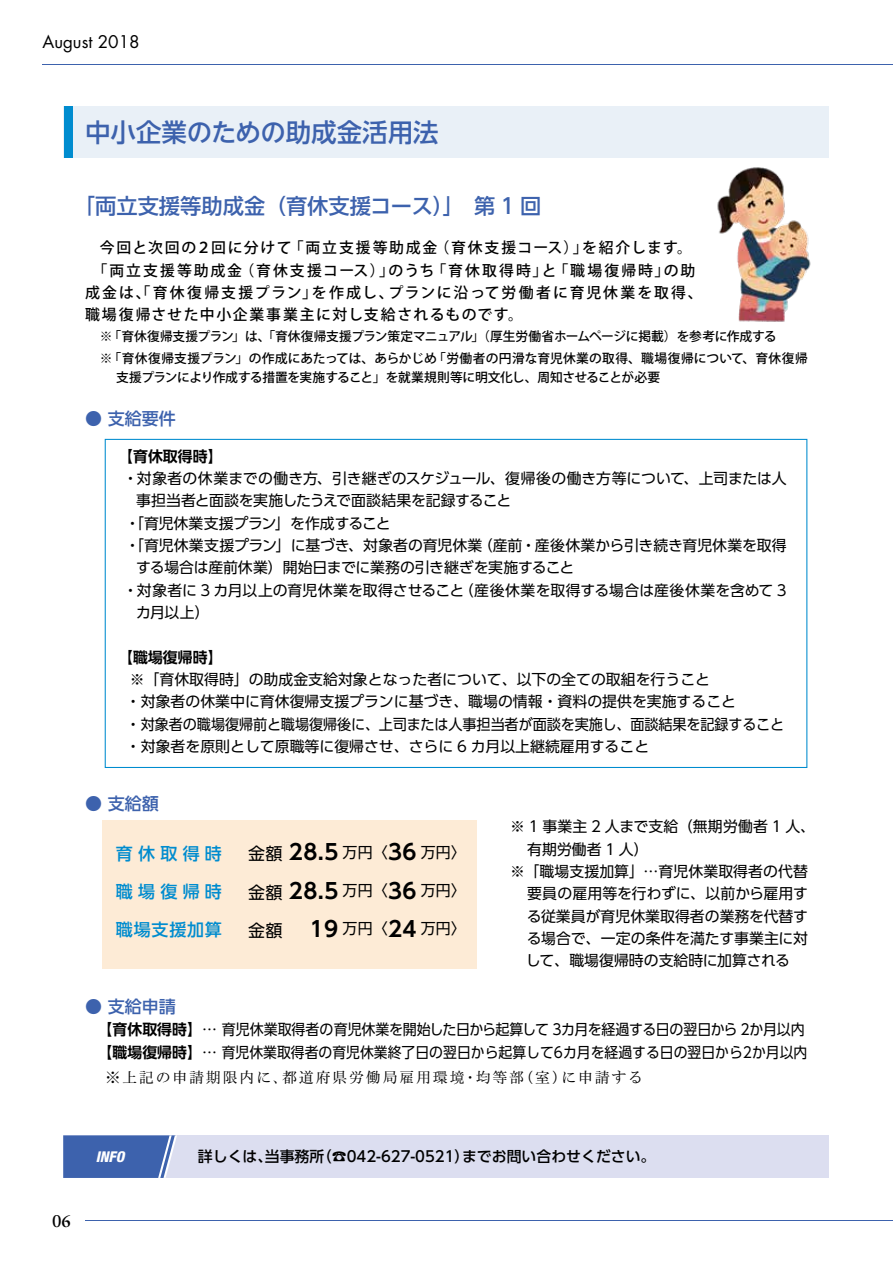
<style>
.page{position:relative;width:893px;height:1263px;background:#fff}
.page>*{position:absolute;margin:0;border:0;box-sizing:border-box;transform-origin:0 0}
.t1{font:500 25.5px "UD Shin Go NT Pro";color:#3d62ad}
.t2{font:700 21.3px/38.2px "UD Shin Go Pro De";letter-spacing:.02em;color:#000}
.t3{font:500 21.3px "UD Shin Go Pro";color:#3d62ad}
.t4{font:500 16.95px "UD Shin Go Pro";letter-spacing:.31em;color:#008ccf}
.t5{font:500 16.95px "UD Shin Go Pro";color:#3d62ad}
.t6{font:16.95px "Futura Std";color:#000}
.t7{font:700 16.95px "Sabon LT Std";color:#000}
.t8{font:14.85px/22.4px "UD Shin Go Pro";color:#000}
.t9{font:500 14.85px "Koz Go Pro";letter-spacing:.12em;color:#000}
.t10{font:500 14.85px "UD Shin Go Pro";color:#000}
.t11{font:500 14.85px "Ro H Mincho Pro";letter-spacing:.125em;color:#000}
.t12{font:500 14.85px "Koz Go Pro";letter-spacing:.1em;color:#000}
.t13{font:14.85px "UD Shin Go Pro";letter-spacing:-.025em;color:#000}
.t14{font:700 14.85px "UD Shin Go Pro De";color:#000}
.t15{font:italic 800 condensed 14.85px "Helvetica Neue LT Std";color:#fff}
.t16{font:500 12.75px/22.4px "Koz Go Pro";letter-spacing:-.01em;color:#000}
.t17{font:500 12.75px "Koz Go Pro";letter-spacing:-.035em;color:#000}
.s1{font-family:"UD Shin Go Pro";font-weight:400}
.s2{font-family:"UD Shin Go Pro";font-weight:400;font-size:16.95px}
.s3{font-family:"UD Shin Go Pro";font-weight:400;font-size:14.85px}
.s4{font-size:16.95px}
.s5{font-family:"UD Shin Go Pro De";font-weight:700;font-size:21.3px}
.s6{font-family:"UD Shin Go Pro De";font-weight:700}
</style>
<div class="page">
<div style="left:64px;top:106px;width:765px;height:51px;background:#e9f0f7"></div>
<div style="left:64px;top:106px;width:8px;height:51px;background:#008ccf"></div>
<div style="left:102px;top:820px;width:374px;height:149px;background:#fdebd6"></div>
<img style="left:717px;top:167px;width:94px;height:155px">
<div style="left:63px;top:1135px;width:766px;height:43px;background:#dcdef0"></div>
<svg style="left:63px;top:1135px;width:114px;height:43px;background:#4e6fb4"></svg>
<hr style="left:43px;top:64px;width:850px;height:1px;background:#3d62ad">
<hr style="left:85px;top:1220px;width:808px;height:1px;background:#3d62ad">
<p class="t6" style="left:43px;top:31px;width:99px">August 2018</p>
<h1 class="t1" style="left:85px;top:111px;width:355px">中小企業のための助成金活用法</h1>
<h2 class="t3" style="left:74px;top:189px;width:469px">「両立支援等助成金（育休支援コース）」　第 1 回</h2>
<p class="t9" style="left:100px;top:238px;width:594px">今回と次回の２回に分けて「両立支援等助成金（育休支援コース）」を紹介します。</p>
<p class="t9" style="left:92px;top:261px;width:604px">「両立支援等助成金（育休支援コース）」のうち「育休取得時」と「職場復帰時」の助</p>
<p class="t9" style="left:85px;top:283px;width:619px">成金は、「育休復帰支援プラン」を作成し、プランに沿って労働者に育児休業を取得、</p>
<p class="t12" style="left:85px;top:305px;width:439px">職場復帰させた中小企業事業主に対し支給されるものです。</p>
<p class="t16" style="left:100px;top:326px;width:709px">※「育休復帰支援プラン」は、「育休復帰支援プラン策定マニュアル」（厚生労働省ホームページに掲載）を参考に作成する<br>※「育休復帰支援プラン」の作成にあたっては、あらかじめ「労働者の円滑な育児休業の取得、職場復帰について、育休復帰</p>
<p class="t17" style="left:85px;top:369px;width:577px">　　 支援プランにより作成する措置を実施すること」を就業規則等に明文化し、周知させることが必要</p>
<p class="t5" style="left:85px;top:405px;width:92px">● 支給要件</p>
<p class="t14" style="left:118px;top:444px;width:106px"><span class="s1">【</span>育休取得時<span class="s1">】</span></p>
<p class="t8" style="left:123px;top:467px;width:665px">・対象者の休業までの働き方、引き継ぎのスケジュール、復帰後の働き方等について、上司または人</p>
<p class="t13" style="left:136px;top:489px;width:377px">事担当者と面談を実施したうえで面談結果を記録すること</p>
<p class="t8" style="left:125px;top:511px;width:267px">・「育児休業支援プラン」を作成すること</p>
<p class="t8" style="left:125px;top:534px;width:663px">・「育児休業支援プラン」に基づき、対象者の育児休業（産前・産後休業から引き続き育児休業を取得</p>
<p class="t8" style="left:136px;top:556px;width:440px">する場合は産前休業）開始日までに業務の引き継ぎを実施すること</p>
<p class="t8" style="left:123px;top:578px;width:665px">・対象者に 3 カ月以上の育児休業を取得させること（産後休業を取得する場合は産後休業を含めて 3</p>
<p class="t8" style="left:136px;top:601px;width:75px">カ月以上）</p>
<p class="t14" style="left:118px;top:645px;width:106px"><span class="s1">【</span>職場復帰時<span class="s1">】</span></p>
<p class="t8" style="left:126px;top:668px;width:660px">※「育休取得時」の助成金支給対象となった者について、以下の全ての取組を行うこと<br>・対象者の休業中に育休復帰支援プランに基づき、職場の情報・資料の提供を実施すること<br>・対象者の職場復帰前と職場復帰後に、上司または人事担当者が面談を実施し、面談結果を記録すること・対象者を原則として原職等に復帰させ、さらに 6 カ月以上継続雇用すること</p>
<p class="t5" style="left:85px;top:789px;width:75px">● 支給額</p>
<p class="t4" style="left:116px;top:839px;width:107px">育休取得時</p>
<p class="t4" style="left:116px;top:878px;width:107px">職場復帰時</p>
<p class="t4" style="left:116px;top:916px;width:107px">職場支援加算</p>
<h2 class="t2" style="left:248px;top:832px;width:219px"><span class="s2">金額</span> 28.5 <span class="s3">万円〈</span>36 <span class="s3">万円〉</span><span class="s2">金額</span> 28.5 <span class="s3">万円〈</span>36 <span class="s3">万円〉</span></h2>
<p class="t8" style="left:248px;top:917px;width:219px"><span class="s4">金額 　</span> <span class="s5">19</span> 万円〈<span class="s5">24</span> 万円〉</p>
<p class="t8" style="left:510px;top:815px;width:306px">※ 1 事業主 2 人まで支給（無期労働者 1 人、</p>
<p class="t8" style="left:527px;top:837px;width:123px">有期労働者 1 人）</p>
<p class="t8" style="left:510px;top:860px;width:299px">※「職場支援加算」…育児休業取得者の代替</p>
<p class="t8" style="left:527px;top:882px;width:282px">要員の雇用等を行わずに、以前から雇用す</p>
<p class="t8" style="left:527px;top:904px;width:283px">る従業員が育児休業取得者の業務を代替す</p>
<p class="t8" style="left:527px;top:926px;width:283px">る場合で、一定の条件を満たす事業主に対</p>
<p class="t8" style="left:526px;top:949px;width:266px">して、職場復帰時の支給時に加算される</p>
<p class="t5" style="left:85px;top:992px;width:92px">● 支給申請</p>
<p class="t8" style="left:97px;top:1018px;width:711px">【<span class="s6">育休取得時</span>】… 育児休業取得者の育児休業を開始した日から起算して 3カ月を経過する日の翌日から 2か月以内<span class="s6">【職場復帰時】</span>… 育児休業取得者の育児休業終了日の翌日から起算して6カ月を経過する日の翌日から2か月以内</p>
<p class="t11" style="left:106px;top:1068px;width:539px">※上記の申請期限内に、都道府県労働局雇用環境・均等部（室）に申請する</p>
<p class="t7" style="left:52px;top:1211px;width:20px">06</p>
<p class="t15" style="left:96px;top:1147px;width:30px">INFO</p>
<p class="t10" style="left:198px;top:1145px;width:459px">詳しくは、当事務所（☎︎042-627-0521）までお問い合わせください。</p>
</div>
